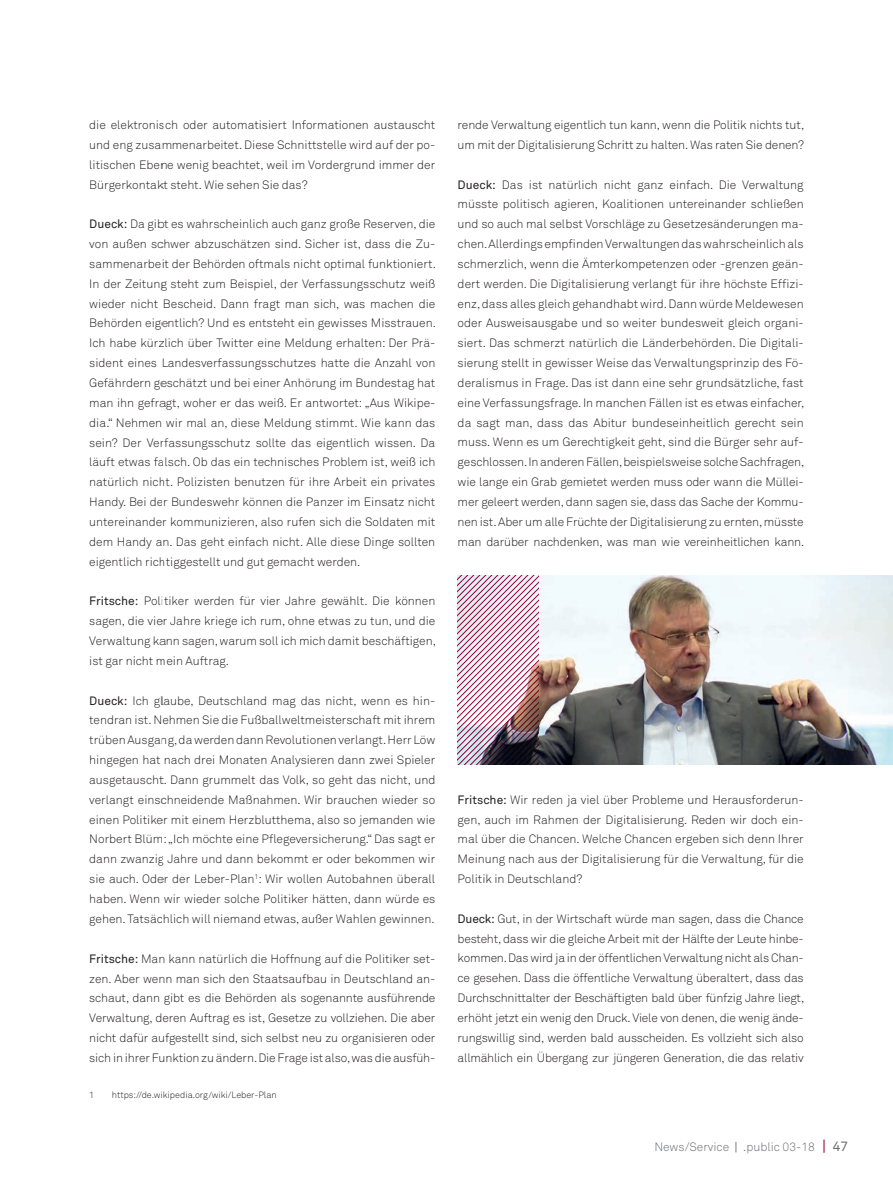
<style>
.page{position:relative;width:893px;height:1191px;background:#fff}
.page>*{position:absolute;margin:0;border:0;box-sizing:border-box;transform-origin:0 0}
.t1{font:300 12px/19.8px "Akkurat Std";letter-spacing:-.01em;color:#231f20;text-align:justify}
.t2{font:300 12px "Akkurat Std";color:#6c6d70}
.t3{font:300 9px "Akkurat Std";color:#231f20}
.s1{font-weight:400}
.s2{font-weight:400;font-size:15px;color:#a40133}
.s3{font-weight:400;font-size:13.5px}
</style>
<div class="page">
<img style="left:539px;top:575px;width:354px;height:189px">
<img style="left:458px;top:575px;width:81px;height:189px">
<p class="t1" style="left:89px;top:115px;width:347px">die elektronisch oder automatisiert Informationen austauscht und eng zusammenarbeitet. Diese Schnittstelle wird auf der po&shy;litischen Ebene wenig beachtet, weil im Vordergrund immer der Bürgerkontakt steht. Wie sehen Sie das?</p>
<p class="t1" style="left:89px;top:214px;width:348px"><span class="s1">Dueck:</span> Da gibt es wahrscheinlich auch ganz große Reserven, die von außen schwer abzuschätzen sind. Sicher ist, dass die Zu&shy;sammenarbeit der Behörden oftmals nicht optimal funktioniert.<br>In der Zeitung steht zum Beispiel, der Verfassungsschutz weiß wieder nicht Bescheid. Dann fragt man sich, was machen die Behörden eigentlich? Und es entsteht ein gewisses Misstrauen.<br>Ich habe kürzlich über Twitter eine Meldung erhalten: Der Prä&shy;sident eines Landesverfassungsschutzes hatte die Anzahl von Gefährdern geschätzt und bei einer Anhörung im Bundestag hat man ihn gefragt, woher er das weiß. Er antwortet: „Aus Wikipe&shy;dia.“ Nehmen wir mal an, diese Meldung stimmt. Wie kann das sein? Der Verfassungsschutz sollte das eigentlich wissen. Da läuft etwas falsch. Ob das ein technisches Problem ist, weiß ich natürlich nicht. Polizisten benutzen für ihre Arbeit ein privates Handy. Bei der Bundeswehr können die Panzer im Einsatz nicht untereinander kommunizieren, also rufen sich die Soldaten mit dem Handy an. Das geht einfach nicht. Alle diese Dinge sollten eigentlich richtiggestellt und gut gemacht werden.</p>
<p class="t1" style="left:89px;top:591px;width:348px"><span class="s1">Fritsche:</span> Politiker werden für vier Jahre gewählt. Die können sagen, die vier Jahre kriege ich rum, ohne etwas zu tun, und die Verwaltung kann sagen, warum soll ich mich damit beschäftigen, ist gar nicht mein Auftrag.</p>
<p class="t1" style="left:89px;top:690px;width:348px"><span class="s1">Dueck:</span> Ich glaube, Deutschland mag das nicht, wenn es hin&shy;tendran ist. Nehmen Sie die Fußballweltmeisterschaft mit ihrem trüben Ausgang, da werden dann Revolutionen verlangt. Herr Löw hingegen hat nach drei Monaten Analysieren dann zwei Spieler ausgetauscht. Dann grummelt das Volk, so geht das nicht, und verlangt einschneidende Maßnahmen. Wir brauchen wieder so einen Politiker mit einem Herzblutthema, also so jemanden wie Norbert Blüm: „Ich möchte eine Pflegeversicherung.“ Das sagt er dann zwanzig Jahre und dann bekommt er oder bekommen wir sie auch. Oder der Leber-Plan<sup>1</sup>: Wir wollen Autobahnen überall haben. Wenn wir wieder solche Politiker hätten, dann würde es gehen. Tatsächlich will niemand etwas, außer Wahlen gewinnen.</p>
<p class="t1" style="left:89px;top:948px;width:348px"><span class="s1">Fritsche:</span> Man kann natürlich die Hoffnung auf die Politiker set&shy;zen. Aber wenn man sich den Staatsaufbau in Deutschland an&shy;schaut, dann gibt es die Behörden als sogenannte ausführende Verwaltung, deren Auftrag es ist, Gesetze zu vollziehen. Die aber nicht dafür aufgestellt sind, sich selbst neu zu organisieren oder sich in ihrer Funktion zu ändern. Die Frage ist also, was die ausfüh-</p>
<p class="t3" style="left:89px;top:1089px;width:7px">1</p>
<p class="t3" style="left:112px;top:1089px;width:166px">https://de.wikipedia.org/wiki/Leber-Plan</p>
<p class="t1" style="left:458px;top:115px;width:348px">rende Verwaltung eigentlich tun kann, wenn die Politik nichts tut, um mit der Digitalisierung Schritt zu halten. Was raten Sie denen?</p>
<p class="t1" style="left:458px;top:174px;width:348px"><span class="s1">Dueck:</span> Das ist natürlich nicht ganz einfach. Die Verwaltung müsste politisch agieren, Koalitionen untereinander schließen und so auch mal selbst Vorschläge zu Gesetzesänderungen ma&shy;chen. Allerdings empfinden Verwaltungen das wahrscheinlich als schmerzlich, wenn die Ämterkompetenzen oder -grenzen geän&shy;dert werden. Die Digitalisierung verlangt für ihre höchste Effizi&shy;enz, dass alles gleich gehandhabt wird. Dann würde Meldewesen oder Ausweisausgabe und so weiter bundesweit gleich organi&shy;siert. Das schmerzt natürlich die Länderbehörden. Die Digitali&shy;sierung stellt in gewisser Weise das Verwaltungsprinzip des Fö&shy;deralismus in Frage. Das ist dann eine sehr grundsätzliche, fast eine Verfassungsfrage. In manchen Fällen ist es etwas einfacher, da sagt man, dass das Abitur bundeseinheitlich gerecht sein muss. Wenn es um Gerechtigkeit geht, sind die Bürger sehr auf&shy;geschlossen. In anderen Fällen, beispielsweise solche Sachfragen, wie lange ein Grab gemietet werden muss oder wann die Müllei&shy;mer geleert werden, dann sagen sie, dass das Sache der Kommu&shy;nen ist. Aber um alle Früchte der Digitalisierung zu ernten, müsste man darüber nachdenken, was man wie vereinheitlichen kann.</p>
<p class="t1" style="left:458px;top:789px;width:348px"><span class="s1">Fritsche:</span> Wir reden ja viel über Probleme und Herausforderun&shy;gen, auch im Rahmen der Digitalisierung. Reden wir doch ein&shy;mal über die Chancen. Welche Chancen ergeben sich denn Ihrer Meinung nach aus der Digitalisierung für die Verwaltung, für die Politik in Deutschland?</p>
<p class="t1" style="left:458px;top:908px;width:348px"><span class="s1">Dueck:</span> Gut, in der Wirtschaft würde man sagen, dass die Chance besteht, dass wir die gleiche Arbeit mit der Hälfte der Leute hinbe&shy;kommen. Das wird ja in der öffentlichen Verwaltung nicht als Chan&shy;ce gesehen. Dass die öffentliche Verwaltung überaltert, dass das Durchschnittalter der Beschäftigten bald über fünfzig Jahre liegt, erhöht jetzt ein wenig den Druck. Viele von denen, die wenig ände&shy;rungswillig sind, werden bald ausscheiden. Es vollzieht sich also allmählich ein Übergang zur jüngeren Generation, die das relativ</p>
<p class="t2" style="left:654px;top:1140px;width:195px">News/Service <span class="s1">|</span> .public 03-18 <span class="s2">|</span> <span class="s3">47</span></p>
</div>
